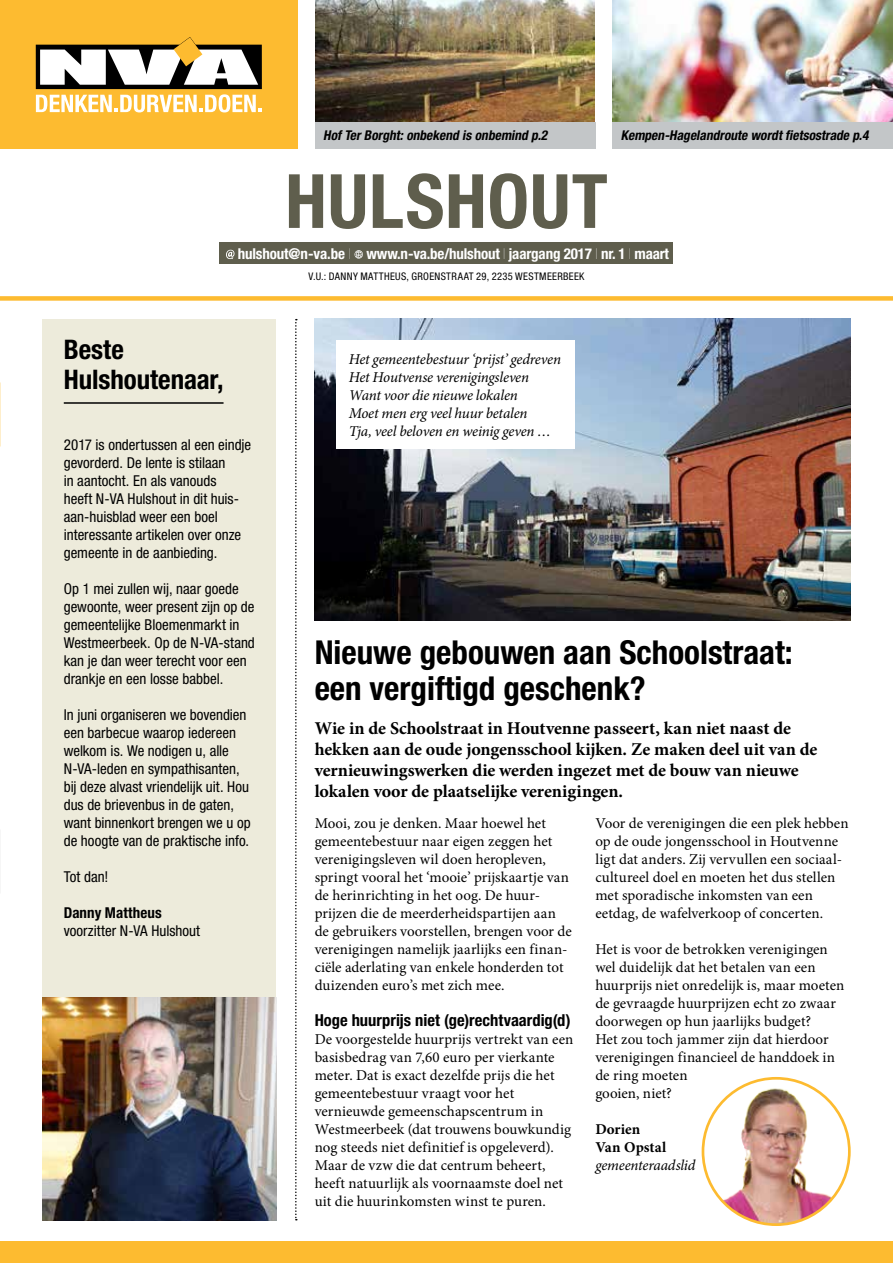
<style>
.page{position:relative;width:893px;height:1263px;background:#fff}
.page>*{position:absolute;margin:0;border:0;box-sizing:border-box;transform-origin:0 0}
.t1{font:700 condensed 75px "Helvetica Neue LT Std";letter-spacing:.01em;color:#5f5e4d}
.t2{font:700 condensed 33px/36px "Helvetica Neue LT Std";color:#000}
.t3{font:700 condensed 27px/30px "Helvetica Neue LT Std";letter-spacing:-.005em;color:#000}
.t4{font:700 18px/21px "Minion Pro";letter-spacing:-.005em;color:#000}
.t5{font:700 condensed 16.5px "Helvetica Neue LT Std";color:#000}
.t6{font:15px/18px "Minion Pro";color:#000}
.t7{font:condensed 15px/18px "Helvetica Neue LT Std";color:#000}
.t8{font:italic 15px/18px "Minion Pro";letter-spacing:-.015em;color:#000}
.t9{font:700 condensed 15px "Helvetica Neue LT Std";letter-spacing:-.01em;color:#fff}
.t10{font:700 15px/18px "Minion Pro";color:#000}
.t11{font:700 condensed 15px "Helvetica Neue LT Std";letter-spacing:.005em;color:#000}
.t12{font:italic 700 condensed 13.5px "Helvetica Neue LT Std";color:#000}
.t13{font:condensed 10.5px "Helvetica Neue LT Std";letter-spacing:.03em;color:#000}
.s1{font-weight:200}
</style>
<div class="page">
<div style="left:0;top:1242px;width:893px;height:21px;background:#fdbb30"></div>
<div style="left:0;top:0;width:298px;height:149px;background:#fdbb30"></div>
<svg style="left:36px;top:37px;width:226px;height:75px"></svg>
<div style="left:0;top:296px;width:893px;height:5px;background:#fdbb30"></div>
<svg style="left:295px;top:319px;width:2px;height:901px"></svg>
<div style="left:220px;top:242px;width:453px;height:22px;background:#5f5e4d"></div>
<svg style="left:226px;top:250px;width:8px;height:9px"></svg>
<svg style="left:355px;top:250px;width:8px;height:9px"></svg>
<div style="left:43px;top:319px;width:233px;height:901px;background:#edebdb"></div>
<hr style="left:64px;top:402px;width:160px;height:2px;background:#000">
<hr style="left:0;top:893px;width:1px;height:34px;background:#5d5b47">
<img style="left:612px;top:0;width:281px;height:122px">
<div style="left:612px;top:122px;width:281px;height:27px;background:#c3c6c8"></div>
<img style="left:316px;top:0;width:278px;height:122px">
<div style="left:315px;top:122px;width:280px;height:27px;background:#c3c6c8"></div>
<img style="left:703px;top:1081px;width:145px;height:144px">
<div style="left:702px;top:1077px;width:149px;height:149px;border:3px solid #fdbb30;border-radius:50%"></div>
<img style="left:43px;top:997px;width:233px;height:223px">
<img style="left:315px;top:319px;width:535px;height:301px">
<div style="left:336px;top:340px;width:238px;height:109px;background:#fff"></div>
<p class="t12" style="left:323px;top:127px;width:229px">HofTerBorght:onbekend is onbemind p.2</p>
<p class="t12" style="left:621px;top:127px;width:252px">Kempen-Hagelandroute wordtfietsostrade p.4</p>
<h1 class="t1" style="left:285px;top:156px;width:324px">HULSHOUT</h1>
<p class="t9" style="left:238px;top:244px;width:433px">hulshout@n-va.be <span class="s1">I</span> www.n-va.be/hulshout <span class="s1">I</span> jaargang 2017 <span class="s1">I</span> nr. 1 <span class="s1">I</span> maart</p>
<p class="t13" style="left:308px;top:270px;width:277px">V.U.: DANNY MATTHEUS, GROENSTRAAT 29, 2235 WESTMEERBEEK</p>
<h3 class="t3" style="left:64px;top:334px;width:161px">Beste<br>Hulshoutenaar,</h3>
<p class="t7" style="left:64px;top:436px;width:189px">2017 is ondertussen al een eindje gevorderd. De lente is stilaan<br>in aantocht. En als vanouds<br>heeft N-VA Hulshout in dit huis&shy;aan-huisblad weer een boel interessante artikelen over onze gemeente in de aanbieding.</p>
<p class="t7" style="left:64px;top:580px;width:193px">Op 1 mei zullen wij, naar goede gewoonte, weer present zijn op de gemeentelijke Bloemenmarkt in<br>Westmeerbeek. Op de N-VA-stand kan je dan weer terecht voor een drankje en een losse babbel.</p>
<p class="t7" style="left:64px;top:706px;width:188px">In juni organiseren we bovendien een barbecue waarop iedereen welkom is. We nodigen u, alle<br>N-VA-leden en sympathisanten, bij deze alvast vriendelijk uit. Hou dus de brievenbus in de gaten, want binnenkort brengen we u op de hoogte van de praktische info.</p>
<p class="t7" style="left:64px;top:868px;width:46px">Tot dan!</p>
<p class="t11" style="left:64px;top:904px;width:100px">Danny Mattheus</p>
<p class="t7" style="left:64px;top:922px;width:138px">voorzitter N-VA Hulshout</p>
<p class="t8" style="left:349px;top:350px;width:214px">Het gemeentebestuur ‘prijst’ gedreven Het Houtvense verenigingsleven Want voor die nieuwe lokalen<br>Moet men erg veel huur betalen<br>Tja, veel beloven en weinig geven …</p>
<h2 class="t2" style="left:315px;top:634px;width:480px">Nieuwe gebouwen aan Schoolstraat: een vergiftigd geschenk?</h2>
<p class="t4" style="left:315px;top:717px;width:504px">Wie in de Schoolstraat in Houtvenne passeert, kan niet naast de hekken aan de oude jongensschool kijken. Ze maken deel uit van de vernieuwingswerken die werden ingezet met de bouw van nieuwe lokalen voor de plaatselijke verenigingen.</p>
<p class="t6" style="left:315px;top:814px;width:259px">Mooi, zou je denken. Maar hoewel het gemeentebestuur naar eigen zeggen het verenigingsleven wil doen heropleven, springt vooral het ‘mooie’ prijskaartje van de herinrichting in het oog. De huur&shy;prijzen die de meerderheidspartijen aan de gebruikers voorstellen, brengen voor de verenigingen namelijk jaarlijks een finan&shy;ciële aderlating van enkele honderden tot duizenden euro’s met zich mee.</p>
<p class="t5" style="left:315px;top:1010px;width:257px">Hoge huurprijs niet (ge)rechtvaardig(d)</p>
<p class="t6" style="left:315px;top:1030px;width:260px">De voorgestelde huurprijs vertrekt van een basisbedrag van 7,60 euro per vierkante meter. Dat is exact dezelfde prijs die het gemeentebestuur vraagt voor het vernieuwde gemeenschapscentrum in Westmeerbeek (dat trouwens bouwkundig nog steeds niet definitief is opgeleverd).<br>Maar de vzw die dat centrum beheert, heeft natuurlijk als voornaamste doel net uit die huurinkomsten winst te puren.</p>
<p class="t6" style="left:595px;top:814px;width:255px">Voor de verenigingen die een plek hebben op de oude jongensschool in Houtvenne ligt dat anders. Zij vervullen een sociaal&shy;cultureel doel en moeten het dus stellen met sporadische inkomsten van een eetdag, de wafelverkoop of concerten.</p>
<p class="t6" style="left:595px;top:940px;width:251px">Het is voor de betrokken verenigingen wel duidelijk dat het betalen van een huurprijs niet onredelijk is, maar moeten de gevraagde huurprijzen echt zo zwaar doorwegen op hun jaarlijks budget?<br>Het zou toch jammer zijn dat hierdoor verenigingen financieel de handdoek in de ring moeten<br>gooien, niet?</p>
<p class="t10" style="left:595px;top:1120px;width:73px">Dorien<br>Van Opstal</p>
<p class="t8" style="left:595px;top:1156px;width:102px">gemeenteraadslid</p>
</div>
